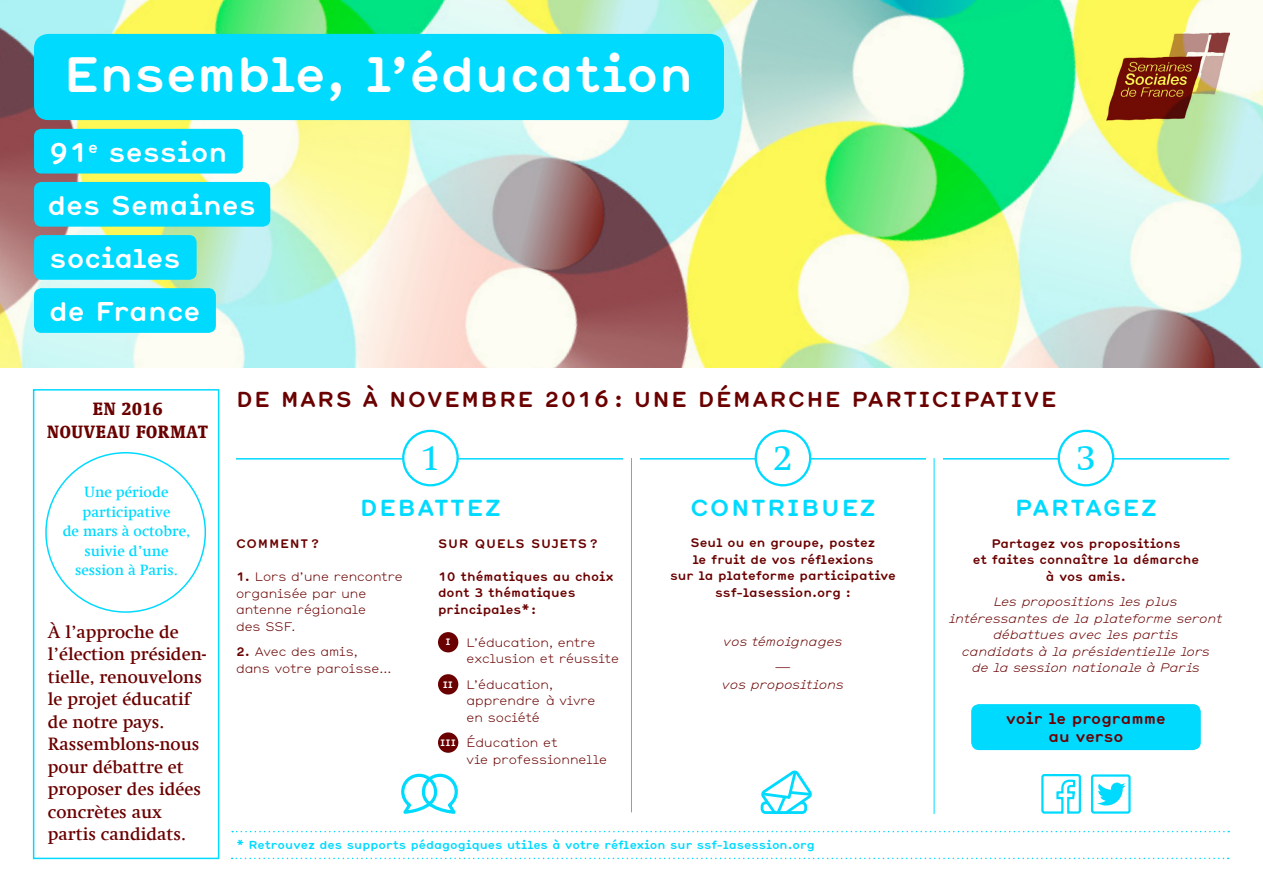
<style>
.page{position:relative;width:1263px;height:893px;background:#fff}
.page>*{position:absolute;margin:0;border:0;box-sizing:border-box;transform-origin:0 0}
.t1{font:700 48.15px "Hermes";color:#fff}
.t2{font:36.3px "Swift Com";color:#00daff}
.t3{font:700 26.25px/53.1px "Hermes";color:#fff}
.t4{font:700 22.5px "Hermes";letter-spacing:.06em;color:#00daff}
.t5{font:700 21px "Hermes";letter-spacing:.06em;color:#6a0000}
.t6{font:500 18px/22.5px "Swift Com";color:#6a0000}
.t7{font:900 condensed 18px/22.5px "Swift Com";letter-spacing:.03em;color:#6a0000;text-align:center}
.t8{font:500 15px/19.5px "Swift Com";color:#00daff;text-align:center}
.t9{font:700 14.85px/17.9px "Hermes";color:#6a0000;text-align:center}
.t10{font:700 12px/16.5px "Hermes";color:#6a0000;text-align:center}
.t11{font:300 12px/16.5px "Hermes";color:#6a0000}
.t12{font:italic 300 12px/16.5px "Hermes";color:#6a0000;text-align:center}
.t13{font:300 12px/16.5px "Hermes";letter-spacing:-.02em;color:#6a0000}
.t14{font:700 12px "Hermes";letter-spacing:.06em;color:#6a0000}
.t15{font:700 11.25px "Hermes";color:#00daff}
.t16{font:700 9px "Hermes";color:#fff}
.s1{font-weight:700}
</style>
<div class="page">
<img style="left:0;top:0;width:1263px;height:367px">
<div style="left:971px;top:704px;width:230px;height:46px;background:#00daff;border-radius:8px"></div>
<div style="left:34px;top:182px;width:236px;height:45px;background:#00daff;border-radius:7px"></div>
<div style="left:34px;top:235px;width:163px;height:45px;background:#00daff;border-radius:7px"></div>
<div style="left:34px;top:288px;width:182px;height:45px;background:#00daff;border-radius:7px"></div>
<div style="left:34px;top:129px;width:209px;height:45px;background:#00daff;border-radius:7px"></div>
<div style="left:34px;top:34px;width:690px;height:86px;background:#00daff;border-radius:14px"></div>
<div style="left:438px;top:632px;width:20px;height:20px;background:#6a0000;border-radius:50%"></div>
<div style="left:438px;top:674px;width:20px;height:20px;background:#6a0000;border-radius:50%"></div>
<div style="left:438px;top:732px;width:20px;height:21px;background:#6a0000;border-radius:50%"></div>
<svg style="left:232px;top:831px;width:997px;height:1px"></svg>
<svg style="left:232px;top:858px;width:997px;height:1px"></svg>
<hr style="left:631px;top:458px;width:1px;height:354px;background:#00daff">
<hr style="left:934px;top:458px;width:1px;height:356px;background:#00daff">
<hr style="left:236px;top:458px;width:387px;height:2px;background:#00daff">
<hr style="left:640px;top:458px;width:286px;height:2px;background:#00daff">
<hr style="left:943px;top:458px;width:286px;height:2px;background:#00daff">
<div style="left:403px;top:431px;width:55px;height:54px;background:#fff;border-radius:50%"></div>
<div style="left:402px;top:430px;width:57px;height:56px;border:2px solid #00daff;border-radius:50%"></div>
<div style="left:756px;top:431px;width:54px;height:54px;background:#fff;border-radius:50%"></div>
<div style="left:755px;top:430px;width:56px;height:56px;border:2px solid #00daff;border-radius:50%"></div>
<div style="left:33px;top:389px;width:186px;height:470px;border:2px solid #00daff"></div>
<div style="left:1059px;top:431px;width:54px;height:54px;background:#fff;border-radius:50%"></div>
<div style="left:1057px;top:430px;width:57px;height:56px;border:2px solid #00daff;border-radius:50%"></div>
<svg style="left:760px;top:770px;width:52px;height:44px"></svg>
<svg style="left:401px;top:773px;width:57px;height:41px"></svg>
<svg style="left:1041px;top:774px;width:40px;height:40px"></svg>
<svg style="left:1091px;top:774px;width:40px;height:40px"></svg>
<img style="left:1107px;top:33px;width:122px;height:88px">
<h1 class="t1" style="left:63px;top:42px;width:631px">Ensemble, l’éducation</h1>
<h3 class="t3" style="left:49px;top:125px;width:180px">91<sup>e</sup> session</h3>
<h3 class="t3" style="left:47px;top:178px;width:210px">des Semaines sociales<br>de France</h3>
<h3 class="t7" style="left:47px;top:398px;width:162px">EN 2016<br>NOUVEAU FORMAT</h3>
<p class="t8" style="left:63px;top:482px;width:129px">Une période participative<br>de mars à octobre, suivie d’une session à Paris.</p>
<h3 class="t6" style="left:48px;top:620px;width:160px">À l’approche de l’élection présiden&shy;tielle, renouvelons le projet éducatif de notre pays.<br>Rassemblons-nous pour débattre et proposer des idées concrètes aux partis candidats.</h3>
<h3 class="t5" style="left:236px;top:385px;width:818px">De mars à novembre 2016 : une démarche Participative</h3>
<h2 class="t2" style="left:421px;top:437px;width:21px">1</h2>
<h2 class="t2" style="left:774px;top:437px;width:21px">2</h2>
<h2 class="t2" style="left:1077px;top:437px;width:21px">3</h2>
<h3 class="t4" style="left:360px;top:492px;width:142px">De battez</h3>
<h3 class="t4" style="left:690px;top:492px;width:187px">contribuez</h3>
<h3 class="t4" style="left:1015px;top:492px;width:144px">partagez</h3>
<p class="t10" style="left:236px;top:535px;width:85px">Comment ?</p>
<p class="t11" style="left:236px;top:568px;width:168px"><span class="s1">1.</span> Lors d’une rencontre organisée par une antenne régionale<br>des SSF.</p>
<p class="t11" style="left:236px;top:643px;width:157px"><span class="s1">2.</span> Avec des amis, dans votre paroisse...</p>
<p class="t14" style="left:438px;top:535px;width:161px">Sur quels sujets ?</p>
<p class="t10" style="left:438px;top:568px;width:177px;text-align:left">10 thématiques au choix dont 3 thématiques principales*:</p>
<p class="t11" style="left:466px;top:634px;width:154px">L’éducation, entre exclusion et réussite</p>
<p class="t11" style="left:466px;top:676px;width:130px">L’éducation, apprendre à vivre en société</p>
<p class="t13" style="left:466px;top:734px;width:142px">Éducation et<br>vie professionnelle</p>
<p class="t16" style="left:445px;top:636px;width:7px">I</p>
<p class="t16" style="left:443px;top:678px;width:12px">II</p>
<p class="t16" style="left:440px;top:736px;width:17px">III</p>
<p class="t10" style="left:670px;top:534px;width:227px">Seul ou en groupe, postez<br>le fruit de vos réflexions<br>sur la plateforme participative ssf-lasession.org :</p>
<p class="t12" style="left:723px;top:630px;width:120px;line-height:24.2px">vos témoignages —</p>
<p class="t12" style="left:722px;top:676px;width:123px">vos propositions</p>
<p class="t15" style="left:236px;top:837px;width:580px">* Retrouvez des supports pédagogiques utiles à votre réflexion sur ssf-lasession.org</p>
<p class="t10" style="left:973px;top:535px;width:228px">Partagez vos propositions<br>et faites connaître la démarche à vos amis.</p>
<p class="t12" style="left:949px;top:593px;width:275px">Les propositions les plus intéressantes de la plateforme seront débattues avec les partis<br>candidats à la présidentielle lors<br>de la session nationale à Paris</p>
<p class="t9" style="left:1006px;top:710px;width:161px">voir le programme au verso</p>
</div>
